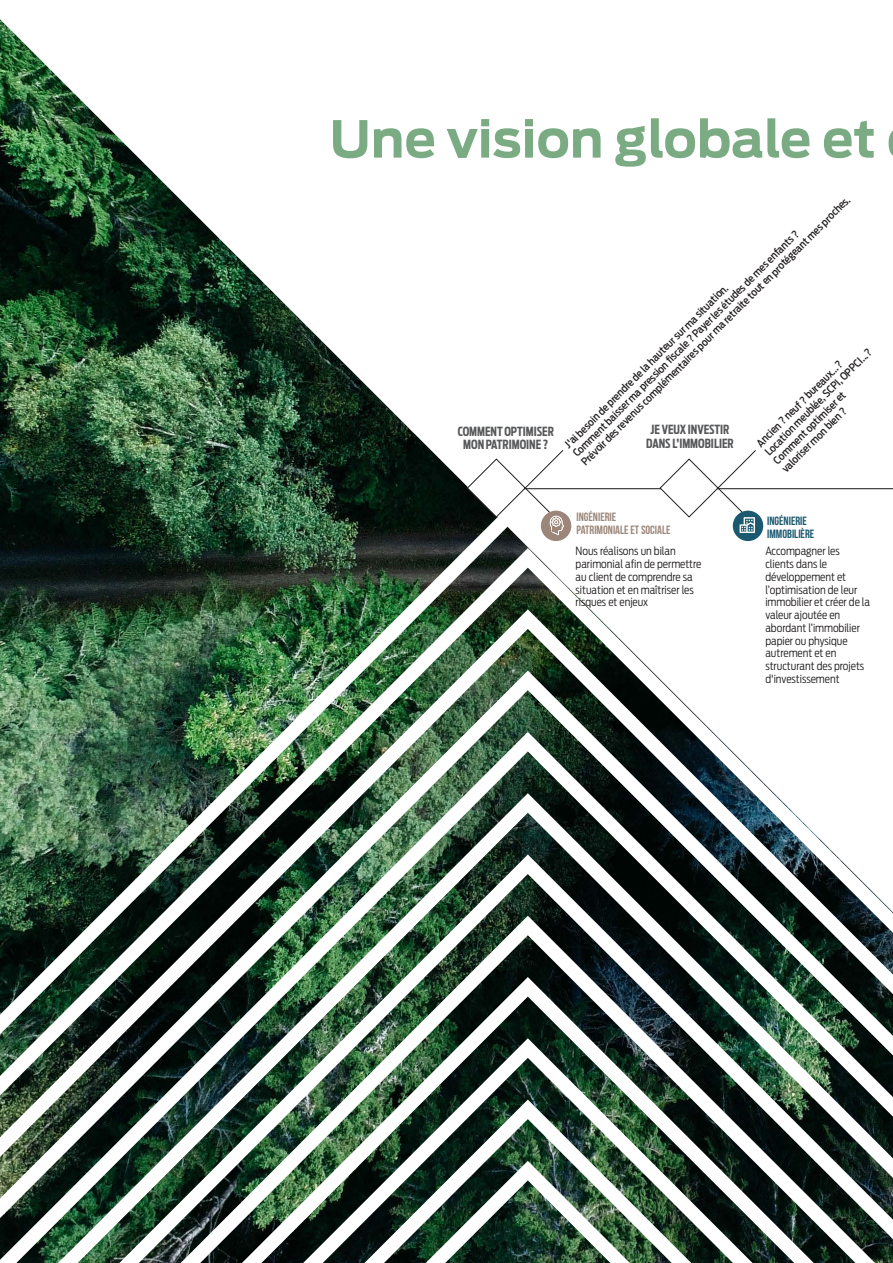
<style>
.page{position:relative;width:893px;height:1263px;background:#fff}
.page>*{position:absolute;margin:0;border:0;box-sizing:border-box;transform-origin:0 0}
.titre_gauche_big{font:700 50.7px "Antenna";color:#7aab82}
.t1{font:700 12.6px/13.6px "Antenna Extra Cond";color:#57585a;text-align:center}
.t2{font:12px/13.5px "Bebas Neue";color:#9b8679}
.t3{font:12px/13.5px "Bebas Neue";color:#1a5970}
.t4{font:300 11.25px/12.8px "Antenna Cond";color:#231f20}
.t5{font:500 10.5px/12px "Antenna Cond";color:#231f20}
</style>
<div class="page">
<img style="left:0;top:19px;width:893px;height:1244px">
<hr style="left:468px;top:488px;width:425px;height:1px;background:#231f20">
<div style="left:541px;top:511px;width:30px;height:30px;background:#9b8679;border-radius:50%"></div>
<div style="left:733px;top:511px;width:30px;height:30px;background:#1a5970;border-radius:50%"></div>
<svg style="left:659px;top:449px;width:98px;height:84px"></svg>
<svg style="left:466px;top:449px;width:98px;height:86px"></svg>
<p class="titre_gauche_big" style="left:330px;top:109px;width:548px">Une vision globale et</p>
<p class="t1" style="left:458px;top:424px;width:98px">COMMENT OPTIMISER<br>MON PATRIMOINE ?</p>
<p class="t5" style="left:562px;top:442px;width:376px;rotate:-45deg">J'ai besoin de prendre de la hauteur sur ma situation.<br>Comment baisser ma pression fi scale ? Payer les études de mes enfants ?<br>Prévoir des revenus complémentaires pour ma retraite tout en protégeant mes proches.</p>
<p class="t5" style="left:754px;top:441px;width:148px;rotate:-45deg">Ancien ? neuf ? bureaux...?<br>Location meublée, SCPI, OPPCI...?<br>Comment optimiser et<br>valoriser mon bien ?</p>
<p class="t1" style="left:646px;top:423px;width:89px">JE VEUX INVESTIR<br>DANS L’IMMOBILIER</p>
<p class="t2" style="left:576px;top:510px;width:96px">INGÉNIERIE<br>PATRIMONIALE ET SOCIALE</p>
<p class="t3" style="left:767px;top:514px;width:49px">INGÉNIERIE<br>IMMOBILIÈRE</p>
<p class="t4" style="left:576px;top:545px;width:127px">Nous réalisons un bilan parimonial afin de permettre au client de comprendre sa situation et en maîtriser les risques et enjeux</p>
<p class="t4" style="left:765px;top:545px;width:106px">Accompagner les clients dans le développement et l’optimisation de leur immobilier et créer de la valeur ajoutée en abordant l’immobilier papier ou physique autrement et en structurant des projets d'investissement</p>
</div>
